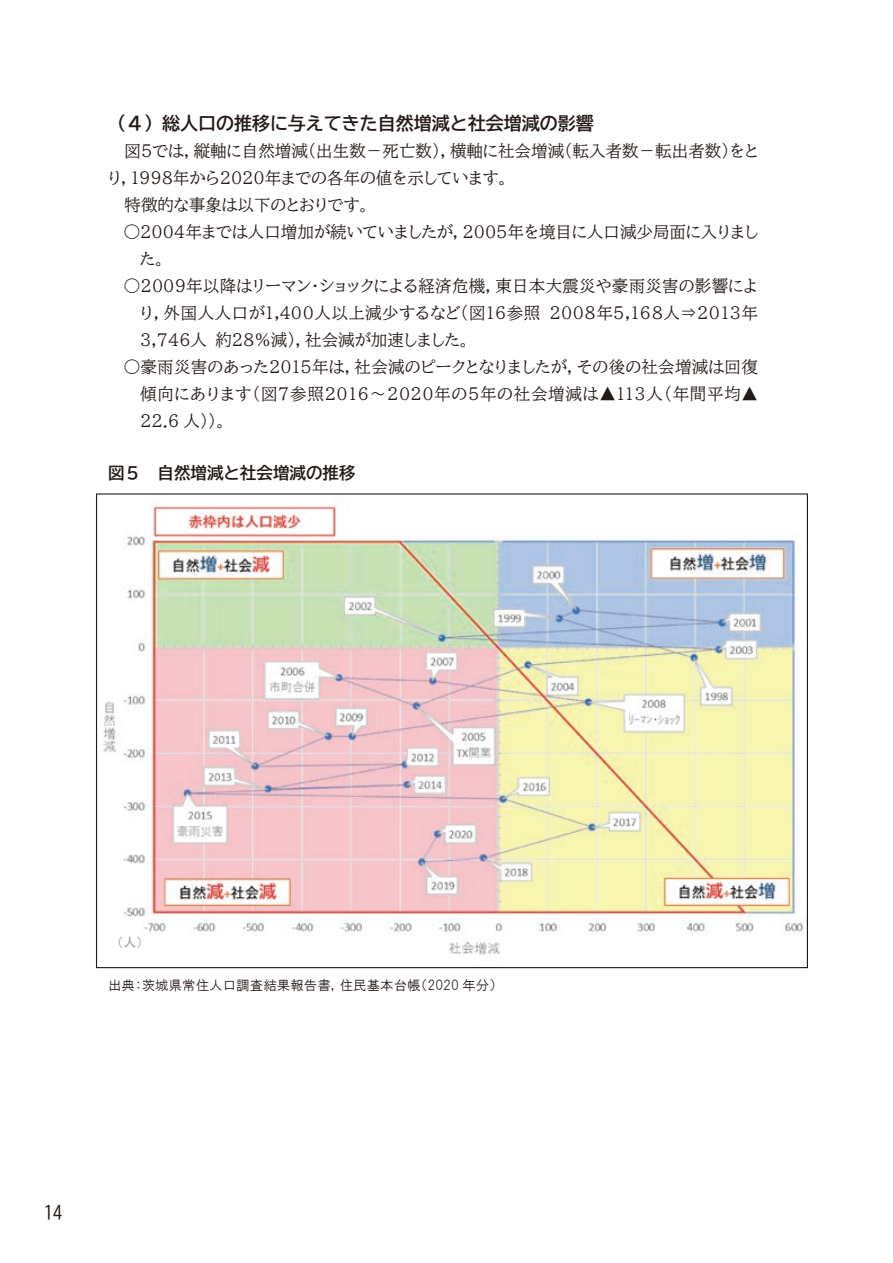
<style>
.page{position:relative;width:893px;height:1263px;background:#fff}
.page>*{position:absolute;margin:0;border:0;box-sizing:border-box;transform-origin:0 0}
.t1{font:18px "BIZ UD Gothic Bold";color:#231916}
.t2{font:18px "BIZ UD Gothic";color:#231916}
.t3{font:16.5px/27px "BIZ UDP Mincho Medium";letter-spacing:.005em;color:#231916;text-align:justify}
.t4{font:16.5px "BIZ UD Gothic Bold";color:#231916}
.t5{font:13.5px "HGP Gothic M";color:#231916}
.t6{font:13.5px "MS Gothic";color:#a0a0a1}
</style>
<div class="page">
<img style="left:103px;top:503px;width:701px;height:452px">
<p class="t1" style="left:108px;top:114px;width:487px">（４）総人口の推移に与えてきた自然増減と社会増減の影響</p>
<p class="t3" style="left:125px;top:137px;width:635px">図５では，縦軸に自然増減（出生数－死亡数），横軸に社会増減（転入者数－転出者数）をと</p>
<p class="t3" style="left:108px;top:164px;width:402px">り，１9９８年から２02０年までの各年の値を示しています。</p>
<p class="t3" style="left:125px;top:191px;width:246px">特徴的な事象は以下のとおりです。</p>
<p class="t3" style="left:140px;top:218px;width:619px;text-indent:-16px">○２00４年までは人口増加が続いていましたが，２00５年を境目に人口減少局面に入りました。</p>
<p class="t3" style="left:140px;top:272px;width:619px;text-indent:-16px">○２00９年以降はリーマン・ショックによる経済危機，東日本大震災や豪雨災害の影響により，外国人人口が１,40０人以上減少するなど（図１６参照 ２００８年５,１６８人⇒２０１３年３,74６人 約２8％減），社会減が加速しました。</p>
<p class="t3" style="left:140px;top:353px;width:619px;text-indent:-16px">○豪雨災害のあった２01５年は，社会減のピークとなりましたが，その後の社会増減は回復傾向にあります（図７参照２０1６～２02０年の５年の社会増減は▲11３人（年間平均▲ 22.6 人））。</p>
<p class="t4" style="left:108px;top:464px;width:249px">図５ 自然増減と社会増減の推移</p>
<p class="t6" style="left:110px;top:936px;width:42px">（人）</p>
<p class="t5" style="left:108px;top:979px;width:389px">出典：茨城県常住人口調査結果報告書，住民基本台帳（2020 年分）</p>
<p class="t2" style="left:44px;top:1203px;width:19px">14</p>
</div>
